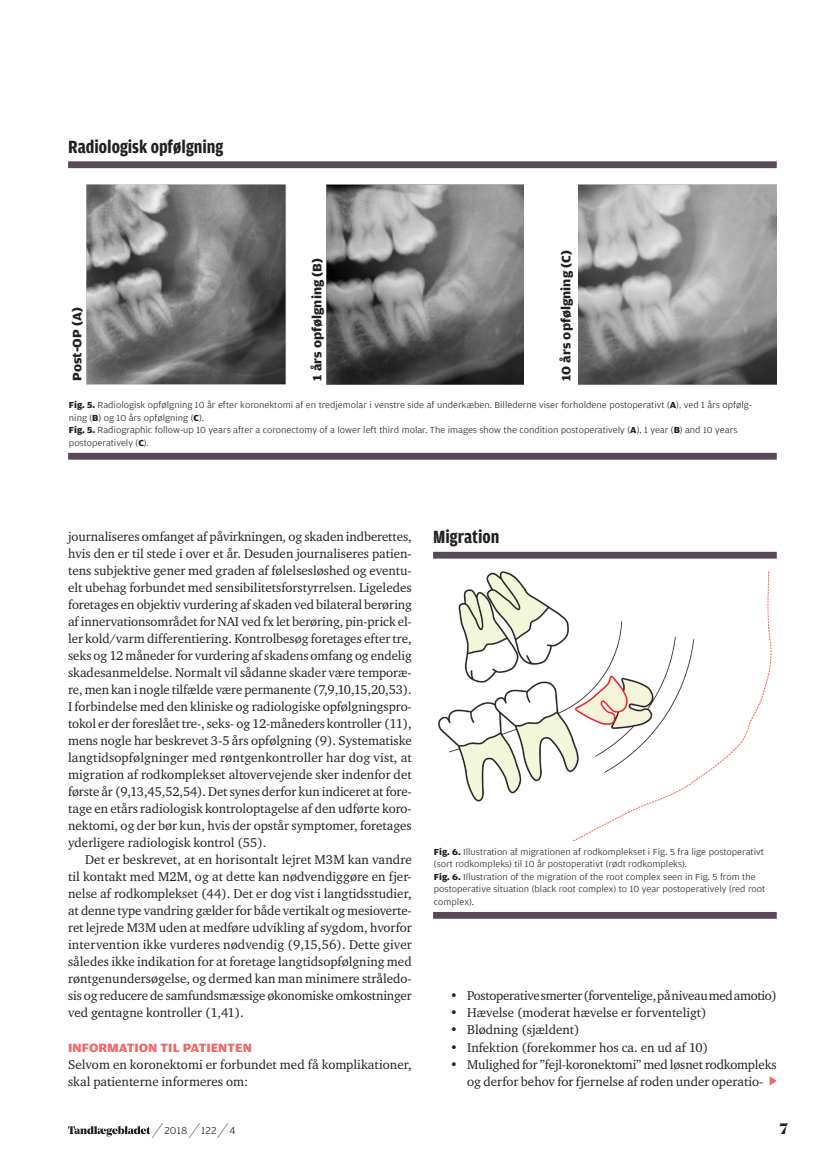
<style>
.page{position:relative;width:830px;height:1157px;background:#fff}
.page>*{position:absolute;margin:0;border:0;box-sizing:border-box;transform-origin:0 0}
.Tabel_Rubrik{font:700 18.75px "Amplitude Condensed";color:#231f20}
.t1{font:900 15px "Noe Display";color:#231f20}
.Brød_uden_indryk{font:13.05px/17px "Charter ITC";color:#231f20;text-align:justify}
.Brød_med_indryk{font:13.05px/17px "Charter ITC";letter-spacing:-.01em;color:#231f20;text-align:justify}
.Tabel_A__B_mm{font:700 13.05px "Amplitude Wide";color:#231f20}
.Mellemrubrik_VERSA{font:700 12.75px "Amplitude Wide";color:#f16666}
.t2{font:300 10.5px "Amplitude Wide";letter-spacing:.02em;color:#231f20}
.Tabel_billedtekst{font:300 9.3px/12.5px "Amplitude Wide";color:#231f20}
.s1{font-weight:700}
.s2{font-family:"Noe Display";font-weight:900;font-size:21px}
</style>
<div class="page">
<svg style="left:68px;top:161px;width:708px;height:298px"></svg>
<svg style="left:433px;top:552px;width:343px;height:366px"></svg>
<img style="left:433px;top:565px;width:343px;height:275px">
<svg style="left:769px;top:1076px;width:7px;height:9px"></svg>
<img style="left:86px;top:177px;width:200px;height:207px">
<img style="left:326px;top:173px;width:197px;height:211px">
<img style="left:577px;top:173px;width:199px;height:211px">
<svg style="left:68px;top:1126px;width:82px;height:10px"></svg>
<p class="Tabel_Rubrik" style="left:68px;top:136px;width:157px">Radiologisk opfølgning</p>
<p class="Tabel_A__B_mm" style="left:70px;top:381px;width:75px;rotate:-90deg">Post-OP (A)</p>
<p class="Tabel_A__B_mm" style="left:310px;top:381px;width:124px;rotate:-90deg">1 års opfølgning (B)</p>
<p class="Tabel_A__B_mm" style="left:559px;top:381px;width:132px;rotate:-90deg">10 års opfølgning (C)</p>
<p class="Tabel_billedtekst" style="left:69px;top:399px;width:684px"><span class="s1">Fig. 5.</span> Radiologisk opfølgning 10 år efter koronektomi af en tredjemolar i venstre side af underkæben. Billederne viser forholdene postoperativt (<span class="s1">A</span>), ved 1 års opfølg&shy;ning (<span class="s1">B</span>) og 10 års opfølgning (<span class="s1">C</span>).</p>
<p class="Tabel_billedtekst" style="left:69px;top:424px;width:669px"><span class="s1">Fig. 5.</span> Radiographic follow-up 10 years after a coronectomy of a lower left third molar. The images show the condition postoperatively (<span class="s1">A</span>), 1 year (<span class="s1">B</span>) and 10 years postoperatively (<span class="s1">C</span>).</p>
<p class="Brød_uden_indryk" style="left:68px;top:528px;width:345px">journaliseres omfanget af påvirkningen, og skaden indberettes, hvis den er til stede i over et år. Desuden journaliseres patien&shy;tens subjektive gener med graden af følelsesløshed og eventu&shy;elt ubehag forbundet med sensibilitetsforstyrrelsen. Ligeledes foretages en objektiv vurdering af skaden ved bilateral berøring af innervationsområdet for NAI ved fx let berøring, pin-prick el&shy;ler kold/varm differentiering. Kontrolbesøg foretages efter tre, seks og 12 måneder for vurdering af skadens omfang og endelig skadesanmeldelse. Normalt vil sådanne skader være temporæ&shy;re, men kan i nogle tilfælde være permanente (7,9,10,15,20,53).<br>I forbindelse med den kliniske og radiologiske opfølgningspro&shy;tokol er der foreslået tre-, seks- og 12-måneders kontroller (11), mens nogle har beskrevet 3-5 års opfølgning (9). Systematiske langtidsopfølgninger med røntgenkontroller har dog vist, at migration af rodkomplekset altovervejende sker indenfor det første år (9,13,45,52,54). Det synes derfor kun indiceret at fore&shy;tage en etårs radiologisk kontroloptagelse af den udførte koro&shy;nektomi, og der bør kun, hvis der opstår symptomer, foretages yderligere radiologisk kontrol (55).</p>
<p class="Brød_med_indryk" style="left:68px;top:851px;width:345px;text-indent:17px">Det er beskrevet, at en horisontalt lejret M3M kan vandre til kontakt med M2M, og at dette kan nødvendiggøre en fjer&shy;nelse af rodkomplekset (44). Det er dog vist i langtidsstudier, at denne type vandring gælder for både vertikalt og mesioverte&shy;ret lejrede M3M uden at medføre udvikling af sygdom, hvorfor intervention ikke vurderes nødvendig (9,15,56). Dette giver således ikke indikation for at foretage langtidsopfølgning med røntgenundersøgelse, og dermed kan man minimere stråledo&shy;sis og reducere de samfundsmæssige økonomiske omkostninger ved gentagne kontroller (1,41).</p>
<p class="Mellemrubrik_VERSA" style="left:68px;top:1040px;width:185px">INFORMATION TIL PATIENTEN</p>
<p class="Brød_uden_indryk" style="left:68px;top:1055px;width:345px">Selvom en koronektomi er forbundet med få komplikationer, skal patienterne informeres om:</p>
<p class="Tabel_Rubrik" style="left:433px;top:527px;width:68px">Migration</p>
<p class="Tabel_billedtekst" style="left:433px;top:845px;width:331px"><span class="s1">Fig. 6.</span> Illustration af migrationen af rodkomplekset i Fig. 5 fra lige postoperativt (sort rodkompleks) til 10 år postoperativt (rødt rodkompleks).</p>
<p class="Tabel_billedtekst" style="left:433px;top:870px;width:332px"><span class="s1">Fig. 6.</span> Illustration of the migration of the root complex seen in Fig. 5 from the postoperative situation (black root complex) to 10 year postoperatively (red root complex).</p>
<p class="Brød_med_indryk" style="left:450px;top:987px;width:328px">• Postoperative smerter (forventelige, på niveau med amotio)</p>
<p class="Brød_med_indryk" style="left:450px;top:1004px;width:258px">• Hævelse (moderat hævelse er forventeligt)</p>
<p class="Brød_med_indryk" style="left:450px;top:1021px;width:131px">• Blødning (sjældent)</p>
<p class="Brød_med_indryk" style="left:450px;top:1038px;width:259px">• Infektion (forekommer hos ca. en ud af 10)</p>
<p class="Brød_med_indryk" style="left:450px;top:1055px;width:328px;text-align:center">• Mulighed for ”fejl-koronektomi” med løsnet rodkompleks og derfor behov for fjernelse af roden under operatio-</p>
<p class="t2" style="left:157px;top:1124px;width:80px"><span class="s2">∕</span> 2018 <span class="s2">∕</span> 122 <span class="s2">∕</span> 4</p>
<p class="t1" style="left:779px;top:1118px;width:10px">7</p>
</div>
